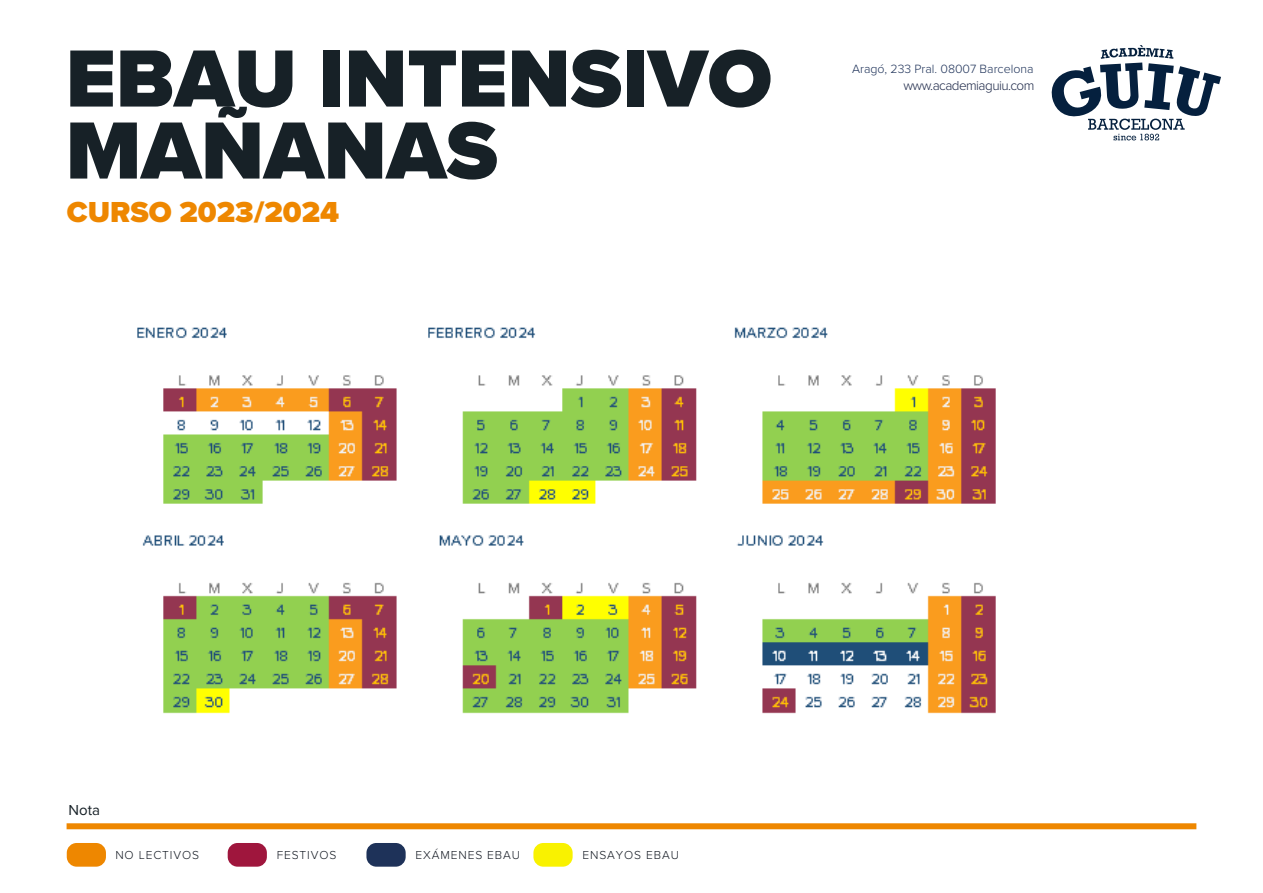
<style>
.page{position:relative;width:1263px;height:893px;background:#fff}
.page>*{position:absolute;margin:0;border:0;box-sizing:border-box;transform-origin:0 0}
.t1{font:900 84px "Proxima Nova";color:#172127}
.t2{font:900 30px "Proxima Nova";color:#ee8700}
.t3{font:15px "Proxima Nova";color:#172127}
.t4{font:300 13.5px "Proxima Nova";letter-spacing:-.04em;color:#1c2747}
.t5{font:300 12.45px "Proxima Nova";color:#1e3259}
.t6{font:300 12px "Proxima Nova";letter-spacing:.075em;color:#141a23}
</style>
<div class="page">
<div style="left:67px;top:823px;width:1129px;height:6px;background:#ee8700"></div>
<div style="left:228px;top:843px;width:39px;height:24px;background:#9f163d;border-radius:10px"></div>
<div style="left:67px;top:843px;width:39px;height:24px;background:#ee8700;border-radius:10px"></div>
<div style="left:366px;top:843px;width:40px;height:24px;background:#1e3259;border-radius:10px"></div>
<div style="left:533px;top:843px;width:40px;height:24px;background:#f9f200;border-radius:10px"></div>
<svg style="left:1051px;top:45px;width:170px;height:95px"></svg>
<img style="left:137px;top:327px;width:859px;height:387px">
<h1 class="t1" style="left:66px;top:16px;width:708px">EBAU INTENSIVO</h1>
<h1 class="t1" style="left:66px;top:88px;width:434px">MAÑANAS</h1>
<h2 class="t2" style="left:67px;top:189px;width:274px">CURSO 2023/2024</h2>
<p class="t5" style="left:852px;top:59px;width:183px">Aragó, 233 Pral. 08007 Barcelona</p>
<p class="t4" style="left:903px;top:75px;width:133px">www.academiaguiu.com</p>
<p class="t3" style="left:69px;top:799px;width:33px">Nota</p>
<p class="t6" style="left:115px;top:846px;width:85px">NO LECTIVOS</p>
<p class="t6" style="left:277px;top:846px;width:61px">FESTIVOS</p>
<p class="t6" style="left:415px;top:846px;width:106px">EXÁMENES EBAU</p>
<p class="t6" style="left:582px;top:846px;width:98px">ENSAYOS EBAU</p>
</div>
